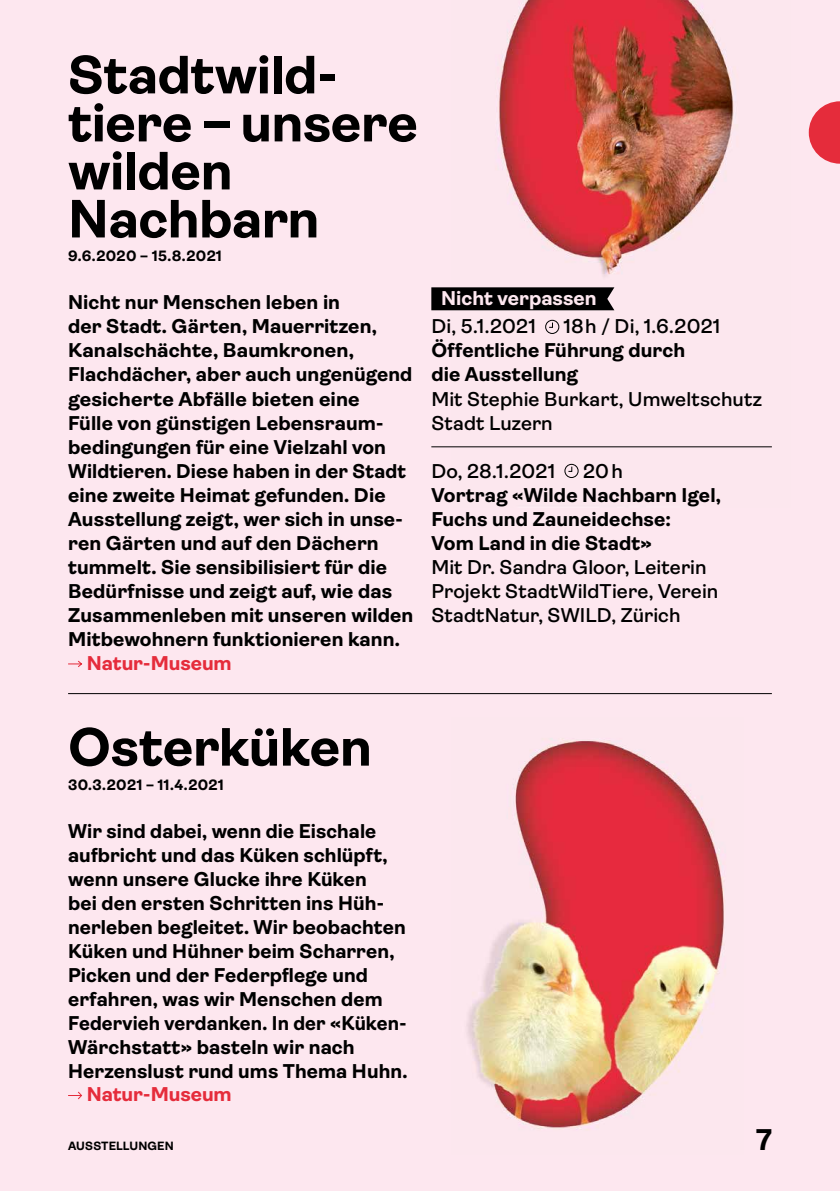
<style>
.page{position:relative;width:840px;height:1191px;background:#fff}
.page>*{position:absolute;margin:0;border:0;box-sizing:border-box;transform-origin:0 0}
.t1{font:700 54px/48px "Ambit";letter-spacing:-.005em;color:#000}
.t2{font:700 30px "Ambit";color:#000}
.t3{font:700 20px/24px "Ambit";letter-spacing:.005em;color:#000}
.t4{font:600 20px/24px "Ambit";letter-spacing:.005em;color:#000}
.t5{font:700 20px "Ambit";letter-spacing:-.005em;color:#e52c3b}
.t6{font:700 20px "Ambit";color:#fde7ef}
.t7{font:700 15px "Ambit";letter-spacing:.02em;color:#000}
.t8{font:700 12px "Ambit";letter-spacing:.01em;color:#000}
</style>
<div class="page">
<div style="left:0;top:0;width:839px;height:1191px;background:#fde7ef"></div>
<img style="left:467px;top:738px;width:257px;height:392px">
<img style="left:451px;top:0;width:321px;height:474px">
<svg style="left:68px;top:1091px;width:14px;height:9px"></svg>
<div style="left:431px;top:287px;width:183px;height:23px;background:#000"></div>
<hr style="left:431px;top:446px;width:340px;height:1px;background:#000">
<svg style="left:544px;top:319px;width:15px;height:15px"></svg>
<svg style="left:563px;top:463px;width:15px;height:15px"></svg>
<hr style="left:68px;top:693px;width:703px;height:1px;background:#000">
<svg style="left:68px;top:660px;width:14px;height:7px"></svg>
<svg style="left:808px;top:101px;width:31px;height:63px"></svg>
<h1 class="t1" style="left:68px;top:51px;width:351px">Stadtwild&shy;tiere –unsere wilden<br>Nachbarn</h1>
<p class="t7" style="left:68px;top:248px;width:155px">9.6.2020 – 15.8.2021</p>
<p class="t3" style="left:68px;top:291px;width:346px">Nicht nur Menschen leben in<br>der Stadt. Gärten, Mauerritzen, Kanalschächte, Baumkronen, Flachdächer, aber auch ungenügend gesicherte Abfälle bieten eine<br>Fülle von günstigen Lebensraum&shy;bedingungen für eine Vielzahl von Wildtieren. Diese haben in der Stadt eine zweite Heimat gefunden. Die Ausstellung zeigt, wer sich in unse&shy;ren Gärten und auf den Dächern tummelt. Sie sensibilisiert für die Bedürfnisse und zeigt auf, wie das Zusammenleben mit unseren wilden Mitbewohnern funktionieren kann.</p>
<p class="t5" style="left:87px;top:651px;width:146px">Natur-Museum</p>
<p class="t6" style="left:441px;top:287px;width:157px">Nicht verpassen</p>
<p class="t4" style="left:431px;top:315px;width:106px">Di, 5.1.2021</p>
<p class="t4" style="left:563px;top:315px;width:158px">18h / Di, 1.6.2021</p>
<p class="t3" style="left:431px;top:339px;width:255px">Öffentliche Führung durch die Ausstellung</p>
<p class="t4" style="left:431px;top:387px;width:332px">Mit Stephie Burkart, Umweltschutz<br>Stadt Luzern</p>
<p class="t4" style="left:431px;top:459px;width:125px">Do, 28.1.2021</p>
<p class="t4" style="left:583px;top:459px;width:41px">20h</p>
<p class="t3" style="left:431px;top:483px;width:291px">Vortrag «Wilde Nachbarn Igel,<br>Fuchs und Zauneidechse:<br>Vom Land in die Stadt»</p>
<p class="t4" style="left:431px;top:555px;width:288px">Mit Dr. Sandra Gloor, Leiterin<br>Projekt StadtWildTiere, Verein<br>StadtNatur, SWILD, Zürich</p>
<h1 class="t1" style="left:68px;top:723px;width:305px">Osterküken</h1>
<p class="t7" style="left:68px;top:776px;width:157px">30.3.2021 – 11.4.2021</p>
<p class="t3" style="left:68px;top:819px;width:340px">Wir sind dabei, wenn die Eischale aufbricht und das Küken schlüpft, wenn unsere Glucke ihre Küken<br>bei den ersten Schritten ins Hüh&shy;nerleben begleitet. Wir beobachten<br>Küken und Hühner beim Scharren,<br>Picken und der Federpflege und erfahren, was wir Menschen dem<br>Federvieh verdanken. In der «Küken-<br>Wärchstatt» basteln wir nach<br>Herzenslust rund ums Thema Huhn.</p>
<p class="t5" style="left:87px;top:1082px;width:146px">Natur-Museum</p>
<p class="t8" style="left:68px;top:1139px;width:107px">AUSSTELLUNGEN</p>
<h2 class="t2" style="left:756px;top:1123px;width:17px">7</h2>
</div>
